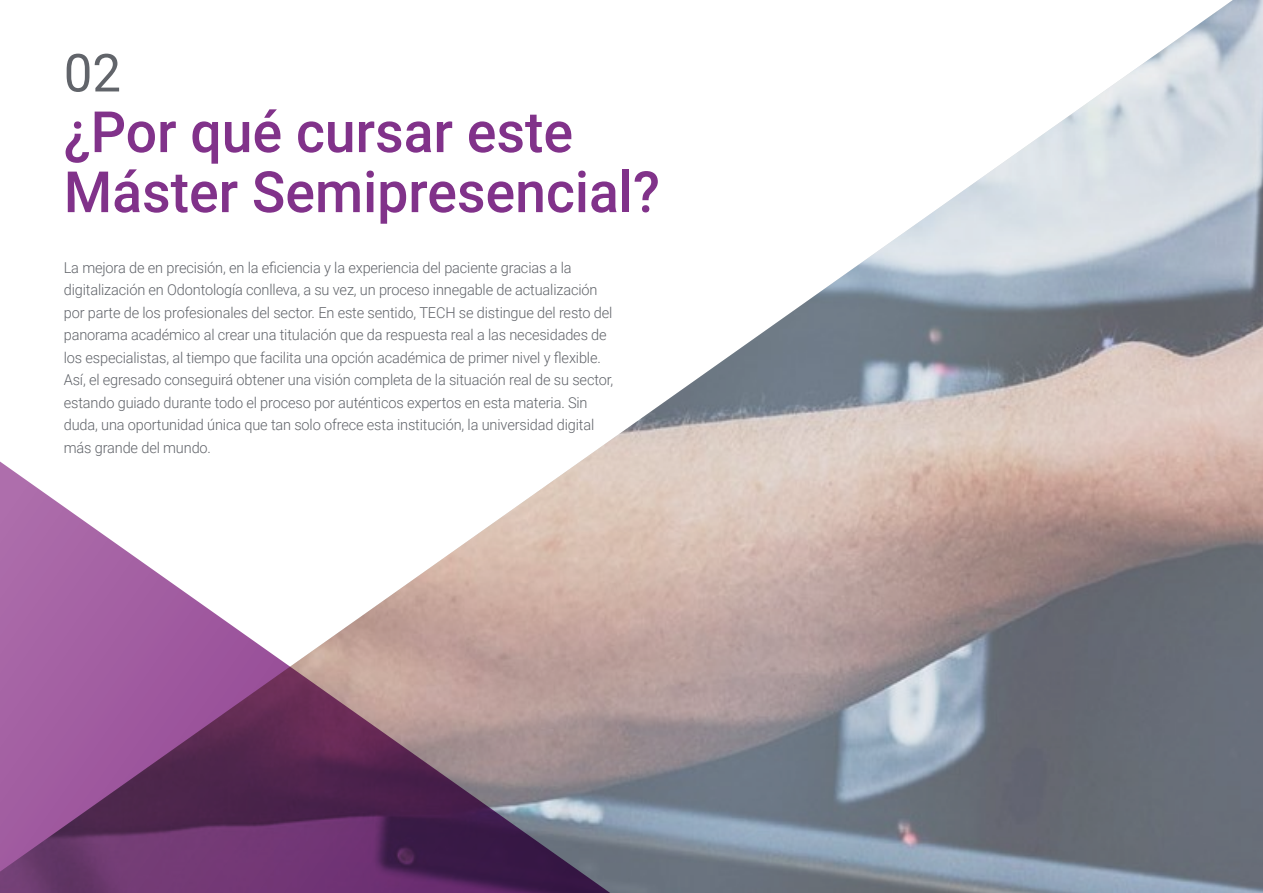
<style>
.page{position:relative;width:1263px;height:893px;background:#fff}
.page>*{position:absolute;margin:0;border:0;box-sizing:border-box;transform-origin:0 0}
.t1{font:500 57px/60px "Roboto";color:#81328a}
.t2{font:52.5px "Roboto";color:#61646a}
.t3{font:300 15px/22.5px "Roboto";letter-spacing:-.01em;color:#61646a}
</style>
<div class="page">
<img style="left:602px;top:0;width:661px;height:893px">
<svg style="left:0;top:446px;width:640px;height:447px"></svg>
<h2 class="t2" style="left:64px;top:36px;width:59px">02</h2>
<h1 class="t1" style="left:64px;top:100px;width:597px">¿Por qué cursar este<br>Máster Semipresencial?</h1>
<p class="t3" style="left:64px;top:255px;width:551px">La mejora de en precisión, en la eficiencia y la experiencia del paciente gracias a la digitalización en Odontología conlleva, a su vez, un proceso innegable de actualización por parte de los profesionales del sector. En este sentido, TECH se distingue del resto del panorama académico al crear una titulación que da respuesta real a las necesidades de los especialistas, al tiempo que facilita una opción académica de primer nivel y flexible.<br>Así, el egresado conseguirá obtener una visión completa de la situación real de su sector, estando guiado durante todo el proceso por auténticos expertos en esta materia. Sin duda, una oportunidad única que tan solo ofrece esta institución, la universidad digital más grande del mundo.</p>
</div>
